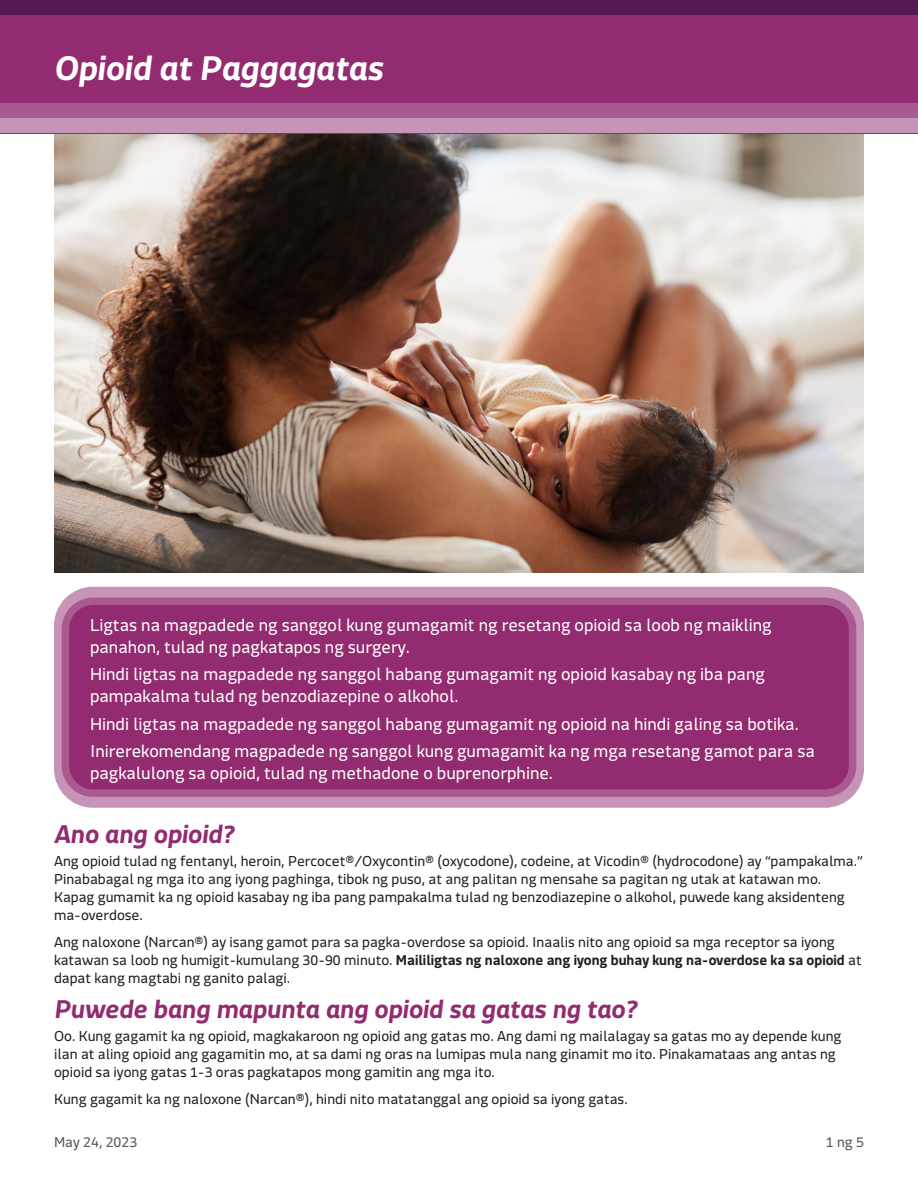
<style>
.page{position:relative;width:918px;height:1188px;background:#fff}
.page>*{position:absolute;margin:0;border:0;box-sizing:border-box;transform-origin:0 0}
.t1{font:italic 700 36px "Macho Modular";color:#fff}
.t2{font:italic 700 27px "Macho Modular";color:#922b70}
.t3{font:18px/21.6px "Macho Modular";color:#fff}
.t4{font:15px/18px "Macho Modular";color:#231f20}
.t5{font:15px "Macho Modular";color:#57585a}
.s1{font-weight:700}
</style>
<div class="page">
<img style="left:54px;top:133px;width:810px;height:439px">
<div style="left:0;top:0;width:918px;height:133px;background:#922b70"></div>
<div style="left:0;top:118px;width:918px;height:15px;background:#c694b7"></div>
<div style="left:0;top:104px;width:918px;height:14px;background:#aa5a90"></div>
<div style="left:0;top:0;width:918px;height:15px;background:#571952"></div>
<div style="left:54px;top:587px;width:810px;height:221px;border:15px solid #c694b7;border-radius:32px"></div>
<div style="left:65px;top:601px;width:788px;height:192px;background:#922b70;border-radius:28px"></div>
<div style="left:62px;top:598px;width:794px;height:199px;border:8px solid #aa5a90;border-radius:28px"></div>
<p class="t1" style="left:54px;top:46px;width:331px">Opioid at Paggagatas</p>
<p class="t3" style="left:90px;top:614px;width:683px">Ligtas na magpadede ng sanggol kung gumagamit ng resetang opioid sa loob ng maikling panahon, tulad ng pagkatapos ng surgery.</p>
<p class="t3" style="left:90px;top:663px;width:676px">Hindi ligtas na magpadede ng sanggol habang gumagamit ng opioid kasabay ng iba pang pampakalma tulad ng benzodiazepine o alkohol.</p>
<p class="t3" style="left:90px;top:713px;width:710px">Hindi ligtas na magpadede ng sanggol habang gumagamit ng opioid na hindi galing sa botika.</p>
<p class="t3" style="left:90px;top:740px;width:726px">Inirerekomendang magpadede ng sanggol kung gumagamit ka ng mga resetang gamot para sa pagkalulong sa opioid, tulad ng methadone o buprenorphine.</p>
<p class="t2" style="left:54px;top:818px;width:182px">Ano ang opioid?</p>
<p class="t4" style="left:54px;top:852px;width:810px">Ang opioid tulad ng fentanyl, heroin, Percocet®/Oxycontin® (oxycodone), codeine, at Vicodin® (hydrocodone) ay “pampakalma.” Pinababagal ng mga ito ang iyong paghinga, tibok ng puso, at ang palitan ng mensahe sa pagitan ng utak at katawan mo.<br>Kapag gumamit ka ng opioid kasabay ng iba pang pampakalma tulad ng benzodiazepine o alkohol, puwede kang aksidenteng ma-overdose.</p>
<p class="t4" style="left:54px;top:933px;width:809px">Ang naloxone (Narcan®) ay isang gamot para sa pagka-overdose sa opioid. Inaalis nito ang opioid sa mga receptor sa iyong katawan sa loob ng humigit-kumulang 30-90 minuto. <span class="s1">Maililigtas ng naloxone ang iyong buhay kung na-overdose ka sa opioid</span> at dapat kang magtabi ng ganito palagi.</p>
<p class="t2" style="left:54px;top:993px;width:585px">Puwede bang mapunta ang opioid sa gatas ng tao?</p>
<p class="t4" style="left:54px;top:1027px;width:789px">Oo. Kung gagamit ka ng opioid, magkakaroon ng opioid ang gatas mo. Ang dami ng mailalagay sa gatas mo ay depende kung ilan at aling opioid ang gagamitin mo, at sa dami ng oras na lumipas mula nang ginamit mo ito. Pinakamataas ang antas ng opioid sa iyong gatas 1-3 oras pagkatapos mong gamitin ang mga ito.</p>
<p class="t4" style="left:54px;top:1090px;width:575px">Kung gagamit ka ng naloxone (Narcan®), hindi nito matatanggal ang opioid sa iyong gatas.</p>
<p class="t5" style="left:54px;top:1133px;width:85px">May 24, 2023</p>
<p class="t5" style="left:826px;top:1133px;width:40px">1 ng 5</p>
</div>
